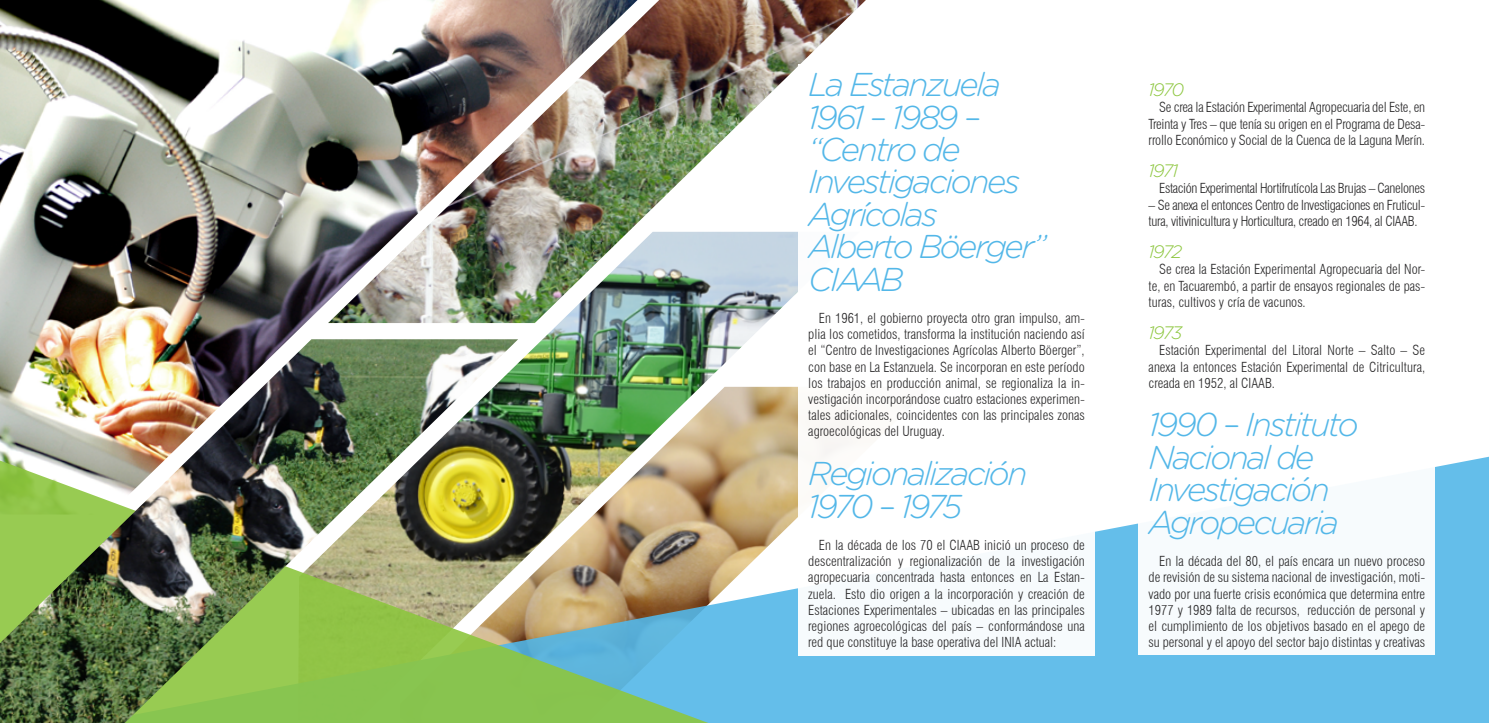
<style>
.page{position:relative;width:1489px;height:723px;background:#fff}
.page>*{position:absolute;margin:0;border:0;box-sizing:border-box;transform-origin:0 0}
.t1{font:italic 300 33px/32.4px "Gotham Rounded";letter-spacing:-.075em;color:#53b7e8}
.t2{font:italic 300 18px "Gotham Rounded";letter-spacing:-.095em;color:#8dc63f}
.t3{font:300 condensed 13.5px/16.2px "Swiss 721 BT";color:#292829;text-align:justify}
.t4{font:300 condensed 13.5px/16.2px "Swiss 721 BT";letter-spacing:-.025em;color:#292829}
</style>
<div class="page">
<img style="left:637px;top:323px;width:161px;height:64px">
<img style="left:637px;top:387px;width:161px;height:66px">
<svg style="left:765px;top:453px;width:723px;height:270px;background:#74c3e8"></svg>
<img style="left:0;top:0;width:637px;height:453px">
<img style="left:518px;top:453px;width:247px;height:270px">
<img style="left:328px;top:0;width:537px;height:323px">
<div style="left:798px;top:64px;width:296px;height:591px;background:#fff"></div>
<div style="left:1138px;top:384px;width:296px;height:271px;background:#f7fbfd"></div>
<img style="left:0;top:339px;width:518px;height:384px">
<h1 class="t1" style="left:808px;top:67px;width:240px">La Estanzuela<br>1961 – 1989 – “Centro de<br>Investigaciones<br>Agrícolas<br>Alberto Böerger”<br>CIAAB</h1>
<p class="t3" style="left:808px;top:310px;width:278px;text-indent:11px">En 1961, el gobierno proyecta otro gran impulso, am&shy;plia los cometidos, transforma la institución naciendo así el “Centro de Investigaciones Agrícolas Alberto Böerger”, con base en La Estanzuela. Se incorporan en este período los trabajos en producción animal, se regionaliza la in&shy;vestigación incorporándose cuatro estaciones experimen&shy;tales adicionales, coincidentes con las principales zonas agroecológicas del Uruguay.</p>
<h1 class="t1" style="left:808px;top:456px;width:221px">Regionalización<br>1970 – 1975</h1>
<p class="t3" style="left:808px;top:537px;width:278px;text-indent:11px">En la década de los 70 el CIAAB inició un proceso de descentralización y regionalización de la investigación agropecuaria concentrada hasta entonces en La Estan&shy;zuela. Esto dio origen a la incorporación y creación de Estaciones Experimentales – ubicadas en las principales regiones agroecológicas del país – conformándose una red que constituye la base operativa del INIA actual:</p>
<h2 class="t2" style="left:1148px;top:78px;width:37px">1970</h2>
<p class="t3" style="left:1148px;top:99px;width:278px;text-indent:11px">Se crea la Estación Experimental Agropecuaria del Este, en Treinta y Tres – que tenía su origen en el Programa de Desa&shy;rrollo Económico y Social de la Cuenca de la Laguna Merín.</p>
<h2 class="t2" style="left:1148px;top:159px;width:31px">1971</h2>
<p class="t4" style="left:1159px;top:180px;width:267px">Estación Experimental Hortifrutícola Las Brujas – Canelones</p>
<p class="t4" style="left:1148px;top:197px;width:278px">– Se anexa el entonces Centro de Investigaciones en Fruticul&shy;tura, vitivinicultura y Horticultura, creado en 1964, al CIAAB.</p>
<h2 class="t2" style="left:1148px;top:240px;width:35px">1972</h2>
<p class="t3" style="left:1148px;top:261px;width:278px;text-indent:11px">Se crea la Estación Experimental Agropecuaria del Nor&shy;te, en Tacuarembó, a partir de ensayos regionales de pas&shy;turas, cultivos y cría de vacunos.</p>
<h2 class="t2" style="left:1148px;top:321px;width:35px">1973</h2>
<p class="t3" style="left:1148px;top:342px;width:278px;text-indent:11px">Estación Experimental del Litoral Norte – Salto – Se anexa la entonces Estación Experimental de Citricultura, creada en 1952, al CIAAB.</p>
<h1 class="t1" style="left:1148px;top:407px;width:212px">1990 – Instituto<br>Nacional de<br>Investigación<br>Agropecuaria</h1>
<p class="t3" style="left:1148px;top:553px;width:278px;text-indent:11px">En la década del 80, el país encara un nuevo proceso de revisión de su sistema nacional de investigación, moti&shy;vado por una fuerte crisis económica que determina entre 1977 y 1989 falta de recursos, reducción de personal y el cumplimiento de los objetivos basado en el apego de su personal y el apoyo del sector bajo distintas y creativas</p>
</div>
